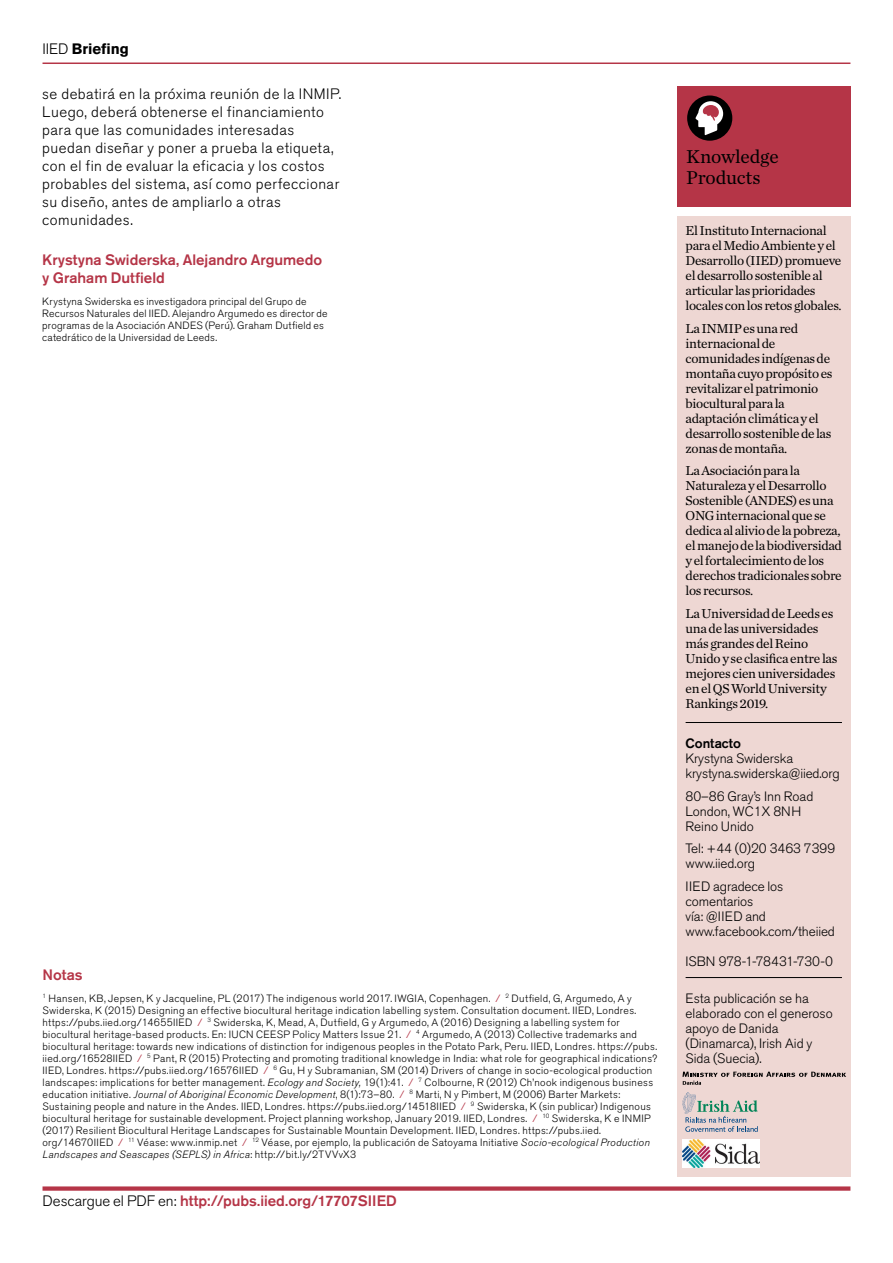
<style>
.page{position:relative;width:893px;height:1263px;background:#fff}
.page>*{position:absolute;margin:0;border:0;box-sizing:border-box;transform-origin:0 0}
.t1{font:19.5px/20.7px "Chronicle Text G1";letter-spacing:-.01em;color:#000}
.IIED_briefing_Body_c{font:300 15px/18px "Akzidenz Grotesk BE";letter-spacing:.03em;color:#000}
.IIED_briefing_Author{font:500 15px/18px "Akzidenz Grotesk BE";color:#b53547}
.IIED_briefing_Body_c-2{font:500 15px "Akzidenz Grotesk BE";letter-spacing:-.005em;color:#b53547}
.IIED_briefing_Body_c-3{font:700 15px "Akzidenz Grotesk BE";letter-spacing:-.005em;color:#000}
.IIED_briefing_Notes{font:500 15px "Akzidenz Grotesk BE";letter-spacing:-.005em;color:#b53547}
.IIED_briefing_About{font:13.5px/15px "Chronicle Text G1";letter-spacing:-.025em;color:#000}
.IIED_briefing_Contac{font:300 13.5px/15px "Akzidenz Grotesk BE";letter-spacing:-.005em;color:#000}
.IIED_DP_Cover_body_c{font:300 13.5px "Akzidenz Grotesk BE";letter-spacing:-.01em;color:#000}
.IIED_briefing_Notes-2{font:300 10.5px/12px "Akzidenz Grotesk BE";letter-spacing:.03em;color:#000}
.IIED_briefing_Author-2{font:300 10.5px/12px "Akzidenz Grotesk BE";letter-spacing:.02em;color:#000}
.s1{font-weight:300}
.s2{color:#b53547}
.s3{font-style:italic}
.s4{font-weight:300;color:#000}
.s5{font-weight:500}
</style>
<div class="page">
<hr style="left:43px;top:63px;width:807px;height:1px;background:#b53547">
<div style="left:43px;top:1186px;width:807px;height:5px;background:#b53547"></div>
<div style="left:677px;top:86px;width:173px;height:121px;background:#b53547"></div>
<div style="left:687px;top:95px;width:45px;height:46px;background:#000;border-radius:50%"></div>
<svg style="left:695px;top:101px;width:28px;height:34px"></svg>
<div style="left:677px;top:216px;width:173px;height:961px;background:#eed7d3"></div>
<hr style="left:686px;top:722px;width:156px;height:1px;background:#000">
<hr style="left:686px;top:977px;width:156px;height:1px;background:#000">
<svg style="left:682px;top:1071px;width:164px;height:14px"></svg>
<svg style="left:682px;top:1092px;width:76px;height:40px"></svg>
<img style="left:682px;top:1140px;width:78px;height:28px">
<p class="IIED_briefing_Body_c-3" style="left:43px;top:40px;width:88px"><span class="s1">IIED</span> Briefing</p>
<p class="IIED_briefing_Body_c" style="left:42px;top:85px;width:300px">se debatirá en la próxima reunión de la INMIP.<br>Luego, deberá obtenerse el financiamiento para que las comunidades interesadas puedan diseñar y poner a prueba la etiqueta, con el fin de evaluar la eficacia y los costos probables del sistema, así como perfeccionar su diseño, antes de ampliarlo a otras comunidades.</p>
<p class="IIED_briefing_Author" style="left:42px;top:250px;width:281px">Krystyna Swiderska, Alejandro Argumedo y Graham Dutfield</p>
<p class="IIED_briefing_Author-2" style="left:42px;top:295px;width:287px">Krystyna Swiderska es investigadora principal del Grupo de Recursos Naturales del IIED. Alejandro Argumedo es director de programas de la Asociación ANDES (Perú). Graham Dutfield es catedrático de la Universidad de Leeds.</p>
<p class="IIED_briefing_Notes" style="left:43px;top:966px;width:42px">Notas</p>
<p class="IIED_briefing_Notes-2" style="left:43px;top:992px;width:616px"><sup>1</sup> Hansen, KB, Jepsen, K y Jacqueline, PL (2017) The indigenous world 2017. IWGIA, Copenhagen. <span class="s2">/</span> <sup>2</sup> Dutfield, G, Argumedo, A y Swiderska, K (2015) Designing an effective biocultural heritage indication labelling system. Consultation document. IIED, Londres. https://pubs.iied.org/14655IIED <span class="s2">/</span> <sup>3</sup> Swiderska, K, Mead, A, Dutfield, G y Argumedo, A (2016) Designing a labelling system for biocultural heritage-based products. En: IUCN CEESP Policy Matters Issue 21. <span class="s2">/</span> <sup>4</sup> Argumedo, A (2013) Collective trademarks and biocultural heritage: towards new indications of distinction for indigenous peoples in the Potato Park, Peru. IIED, Londres. https://pubs. iied.org/16528IIED <span class="s2">/</span> <sup>5</sup> Pant, R (2015) Protecting and promoting traditional knowledge in India: what role for geographical indications?<br>IIED, Londres. https://pubs.iied.org/16576IIED <span class="s2">/</span> <sup>6</sup> Gu, H y Subramanian, SM (2014) Drivers of change in socio-ecological production landscapes: implications for better management. <span class="s3">Ecology and Society,</span> 19(1):41. <span class="s2">/</span> <sup>7</sup> Colbourne, R (2012) Ch’nook indigenous business education initiative. <span class="s3">Journal of Aboriginal Economic Development</span>, 8(1):73–80. <span class="s2">/</span> <sup>8</sup> Marti, N y Pimbert, M (2006) Barter Markets:<br>Sustaining people and nature in the Andes. IIED, Londres. https://pubs.iied.org/14518IIED <span class="s2">/</span> <sup>9</sup> Swiderska, K (sin publicar) Indigenous biocultural heritage for sustainable development. Project planning workshop, January 2019. IIED, Londres. <span class="s2">/</span> <sup>10</sup> Swiderska, K e INMIP (2017) Resilient Biocultural Heritage Landscapes for Sustainable Mountain Development. IIED, Londres. https://pubs.iied. org/14670IIED <span class="s2">/</span> <sup>11</sup> Véase: www.inmip.net <span class="s2">/</span> <sup>12</sup> Véase, por ejemplo, la publicación de Satoyama Initiative <span class="s3">Socio-ecological Production Landscapes and Seascapes (SEPLS) in Africa</span>: http://bit.ly/2TVVvX3</p>
<p class="IIED_briefing_Body_c-2" style="left:43px;top:1192px;width:356px"><span class="s4">Descargue el PDF en:</span> http://pubs.iied.org/17707SIIED</p>
<p class="t1" style="left:686px;top:145px;width:94px">Knowledge<br>Products</p>
<p class="IIED_briefing_About" style="left:686px;top:223px;width:158px">El Instituto Internacional para el Medio Ambiente y el<br>Desarrollo (IIED) promueve el desarrollo sostenible al articular las prioridades locales con los retos globales.</p>
<p class="IIED_briefing_About" style="left:686px;top:320px;width:148px">La INMIP es una red internacional de comunidades indígenas de montaña cuyo propósito es revitalizar el patrimonio biocultural para la adaptación climática y el desarrollo sostenible de las zonas de montaña.</p>
<p class="IIED_briefing_About" style="left:686px;top:463px;width:158px">La Asociación para la<br>Naturaleza y el Desarrollo<br>Sostenible (ANDES) es una<br>ONG internacional que se dedica al alivio de la pobreza, el manejo de la biodiversidad y el fortalecimiento de los derechos tradicionales sobre los recursos.</p>
<p class="IIED_briefing_About" style="left:686px;top:605px;width:153px">La Universidad de Leeds es una de las universidades más grandes del Reino<br>Unido y se clasifica entre las mejores cien universidades en el QS World University<br>Rankings 2019.</p>
<p class="IIED_briefing_Contac" style="left:686px;top:736px;width:156px"><span class="s5">Contacto<br></span>Krystyna Swiderska krystyna.swiderska@iied.org</p>
<p class="IIED_briefing_Contac" style="left:686px;top:789px;width:129px">80–86 Gray’s Inn Road<br>London, WC1X 8NH<br>Reino Unido</p>
<p class="IIED_briefing_Contac" style="left:686px;top:841px;width:151px">Tel: +44 (0)20 3463 7399 www.iied.org</p>
<p class="IIED_briefing_Contac" style="left:686px;top:879px;width:99px">IIED agradece los comentarios</p>
<p class="IIED_briefing_Contac" style="left:686px;top:909px;width:151px">vía: @IIED and www.facebook.com/theiied</p>
<p class="IIED_DP_Cover_body_c" style="left:686px;top:954px;width:149px">ISBN 978-1-78431-730-0</p>
<p class="IIED_briefing_Contac" style="left:686px;top:991px;width:149px">Esta publicación se ha elaborado con el generoso apoyo de Danida (Dinamarca), Irish Aid y<br>Sida (Suecia).</p>
</div>
